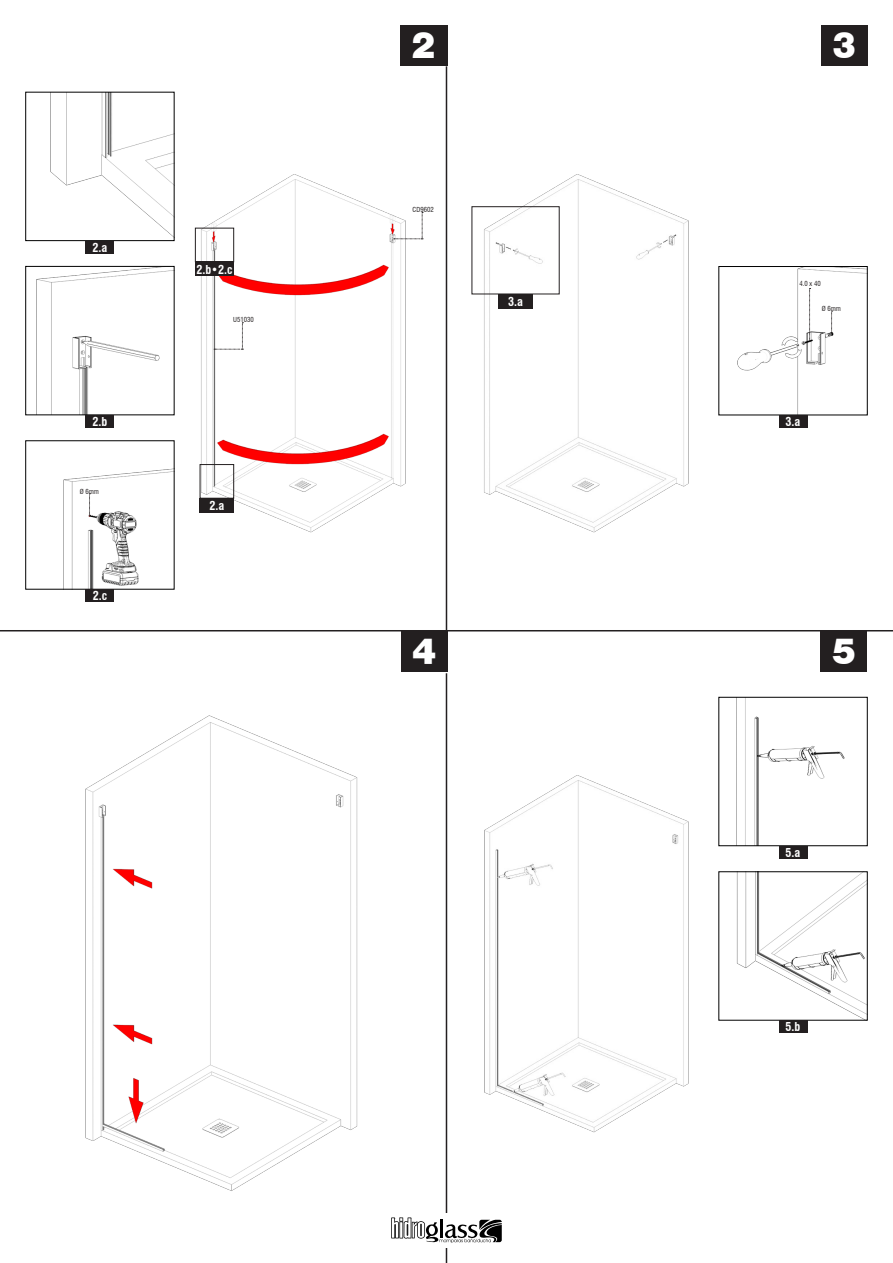
<style>
.page{position:relative;width:893px;height:1263px;background:#fff}
.page>*{position:absolute;margin:0;border:0;box-sizing:border-box;transform-origin:0 0}
.Modelo_Mampara{font:33px "Swiss 721 BT Black No 2";color:#fff}
.Modelo_Mampara-2{font:700 condensed 12px "Swiss 721 BT";color:#fff}
.Modelo_Mampara-3{font:condensed 6.75px "Swiss 721 BT";color:#231f20}
.incorrecto{font:condensed 6.75px "Swiss 721 BT";color:#231f20}
</style>
<div class="page">
<hr style="left:0;top:630px;width:893px;height:1px;background:#231f20">
<img style="left:85px;top:715px;width:273px;height:476px">
<img style="left:174px;top:167px;width:250px;height:366px">
<img style="left:471px;top:174px;width:248px;height:359px">
<img style="left:484px;top:772px;width:235px;height:360px">
<div style="left:401px;top:631px;width:46px;height:40px;background:#231f20"></div>
<div style="left:400px;top:26px;width:47px;height:40px;background:#231f20"></div>
<div style="left:821px;top:631px;width:46px;height:40px;background:#231f20"></div>
<div style="left:821px;top:26px;width:46px;height:40px;background:#231f20"></div>
<hr style="left:446px;top:66px;width:1px;height:593px;background:#231f20">
<hr style="left:446px;top:673px;width:1px;height:590px;background:#231f20">
<div style="left:499px;top:294px;width:34px;height:14px;background:#231f20"></div>
<div style="left:200px;top:498px;width:34px;height:14px;background:#231f20"></div>
<div style="left:200px;top:464px;width:34px;height:34px;border:1px solid #231f20"></div>
<div style="left:195px;top:262px;width:39px;height:14px;background:#231f20"></div>
<div style="left:195px;top:228px;width:39px;height:34px;border:1px solid #231f20"></div>
<img style="left:736px;top:873px;width:129px;height:145px">
<div style="left:779px;top:1020px;width:28px;height:13px;background:#231f20"></div>
<img style="left:736px;top:699px;width:109px;height:145px">
<div style="left:779px;top:846px;width:28px;height:12px;background:#231f20"></div>
<img style="left:50px;top:94px;width:122px;height:142px">
<div style="left:86px;top:241px;width:28px;height:12px;background:#231f20"></div>
<img style="left:36px;top:268px;width:136px;height:145px">
<div style="left:86px;top:415px;width:28px;height:13px;background:#231f20"></div>
<img style="left:63px;top:468px;width:109px;height:119px">
<div style="left:86px;top:589px;width:28px;height:13px;background:#231f20"></div>
<img style="left:737px;top:268px;width:128px;height:145px">
<div style="left:779px;top:415px;width:28px;height:13px;background:#231f20"></div>
<div style="left:382px;top:1213px;width:129px;height:34px;background:#fff"></div>
<svg style="left:391px;top:1217px;width:111px;height:26px"></svg>
<svg style="left:214px;top:322px;width:29px;height:28px"></svg>
<svg style="left:394px;top:212px;width:29px;height:28px"></svg>
<svg style="left:809px;top:288px;width:2px;height:54px"></svg>
<svg style="left:831px;top:311px;width:2px;height:23px"></svg>
<svg style="left:89px;top:493px;width:2px;height:23px"></svg>
<p class="Modelo_Mampara-2" style="left:93px;top:240px;width:16px">2.a</p>
<p class="Modelo_Mampara-2" style="left:93px;top:414px;width:16px">2.b</p>
<p class="Modelo_Mampara-3" style="left:80px;top:487px;width:21px">Ø 6mm</p>
<p class="Modelo_Mampara-2" style="left:93px;top:589px;width:16px">2.c</p>
<p class="Modelo_Mampara-2" style="left:196px;top:262px;width:38px">2.b•2.c</p>
<p class="Modelo_Mampara-3" style="left:233px;top:315px;width:22px">U51030</p>
<p class="Modelo_Mampara-2" style="left:209px;top:498px;width:16px">2.a</p>
<p class="Modelo_Mampara" style="left:412px;top:23px;width:25px">2</p>
<p class="incorrecto" style="left:413px;top:205px;width:23px">CD9602</p>
<p class="Modelo_Mampara-2" style="left:508px;top:294px;width:16px">3.a</p>
<p class="Modelo_Mampara" style="left:412px;top:628px;width:25px">4</p>
<p class="Modelo_Mampara" style="left:832px;top:23px;width:25px">3</p>
<p class="incorrecto" style="left:799px;top:279px;width:23px">4.0 x 40</p>
<p class="Modelo_Mampara-3" style="left:822px;top:304px;width:21px">Ø 6mm</p>
<p class="Modelo_Mampara-2" style="left:786px;top:414px;width:16px">3.a</p>
<p class="Modelo_Mampara" style="left:832px;top:628px;width:25px">5</p>
<p class="Modelo_Mampara-2" style="left:786px;top:845px;width:16px">5.a</p>
<p class="Modelo_Mampara-2" style="left:786px;top:1020px;width:16px">5.b</p>
</div>
